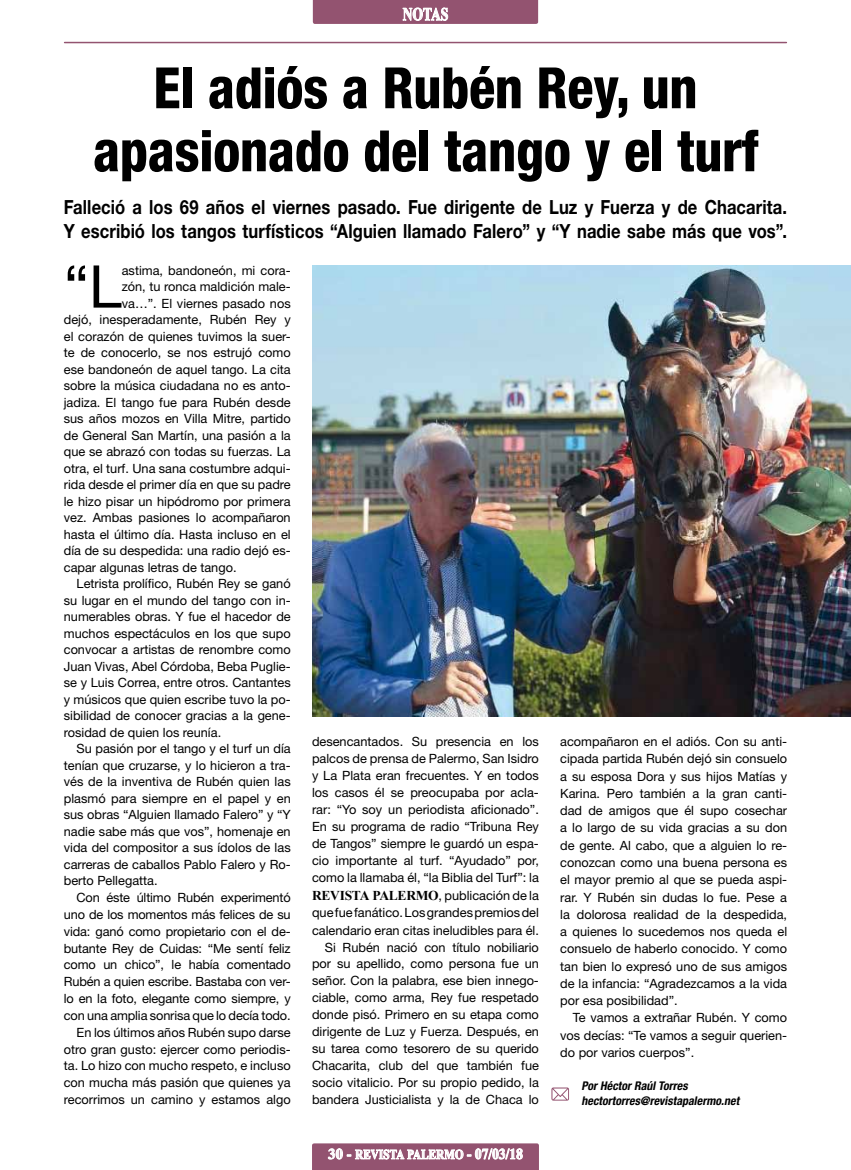
<style>
.page{position:relative;width:851px;height:1170px;background:#fff}
.page>*{position:absolute;margin:0;border:0;box-sizing:border-box;transform-origin:0 0}
.t1{font:58.95px "Helvetica Neue LT Std";color:#000}
.t2{font:800 condensed 57px/63px "Helvetica Neue LT Std";letter-spacing:-.005em;color:#000;text-align:center;scale:.95 1}
.t3{font:700 19.5px/24px "Helvetica Neue LT Std";letter-spacing:.005em;color:#000;scale:.85 1}
.t4{font:700 18px "Times New Roman";color:#fff;scale:.75 1}
.t5{font:700 13.5px "Times New Roman";color:#fff;scale:.83 1}
.t6{font:12.75px/17.1px "Helvetica Neue LT Std";color:#000;text-align:justify}
.t7{font:italic 700 condensed 12px/15px "Helvetica Neue LT Std";color:#000}
.s1{font-family:"Times New Roman";font-weight:700;font-size:13.5px}
.s2{font-size:15px}
</style>
<div class="page">
<hr style="left:65px;top:42px;width:721px;height:1px;background:#935370">
<svg style="left:312px;top:1143px;width:227px;height:26px;background:#a6728a"></svg>
<svg style="left:313px;top:0;width:225px;height:24px;background:#985c77"></svg>
<img style="left:312px;top:265px;width:538px;height:451px">
<svg style="left:551px;top:1087px;width:18px;height:13px"></svg>
<h3 class="t4" style="left:402px;top:2px;width:62px">NOTAS</h3>
<h2 class="t2" style="left:93px;top:55px;width:701px">El adiós a Rubén Rey, un apasionado del tango y el turf</h2>
<h3 class="t3" style="left:64px;top:195px;width:852px">Falleció a los 69 años el viernes pasado. Fue dirigente de Luz y Fuerza y de Chacarita.<br>Y escribió los tangos turfísticos “Alguien llamado Falero” y “Y nadie sabe más que vos”.</h3>
<h1 class="t1" style="left:64px;top:251px;width:59px">“L</h1>
<p class="t6" style="left:122px;top:261px;width:170px">astima, bandoneón, mi cora-</p>
<p class="t6" style="left:122px;top:278px;width:170px">zón, tu ronca maldición male-</p>
<p class="t6" style="left:122px;top:294px;width:170px">va…”. El viernes pasado nos</p>
<p class="t6" style="left:64px;top:311px;width:228px">dejó, inesperadamente, Rubén Rey y</p>
<p class="t6" style="left:64px;top:327px;width:228px">el corazón de quienes tuvimos la suer-</p>
<p class="t6" style="left:64px;top:344px;width:228px">te de conocerlo, se nos estrujó como</p>
<p class="t6" style="left:64px;top:360px;width:228px">ese bandoneón de aquel tango. La cita</p>
<p class="t6" style="left:64px;top:377px;width:228px">sobre la música ciudadana no es anto-</p>
<p class="t6" style="left:64px;top:393px;width:228px">jadiza. El tango fue para Rubén desde</p>
<p class="t6" style="left:64px;top:410px;width:228px">sus años mozos en Villa Mitre, partido</p>
<p class="t6" style="left:64px;top:426px;width:228px">de General San Martín, una pasión a la</p>
<p class="t6" style="left:64px;top:443px;width:228px">que se abrazó con todas su fuerzas. La</p>
<p class="t6" style="left:64px;top:459px;width:228px">otra, el turf. Una sana costumbre adqui-</p>
<p class="t6" style="left:64px;top:476px;width:228px">rida desde el primer día en que su padre</p>
<p class="t6" style="left:64px;top:492px;width:228px">le hizo pisar un hipódromo por primera</p>
<p class="t6" style="left:64px;top:509px;width:228px">vez. Ambas pasiones lo acompañaron</p>
<p class="t6" style="left:64px;top:525px;width:228px">hasta el último día. Hasta incluso en el</p>
<p class="t6" style="left:64px;top:542px;width:228px">día de su despedida: una radio dejó es-</p>
<p class="t6" style="left:64px;top:558px;width:174px">capar algunas letras de tango.</p>
<p class="t6" style="left:77px;top:575px;width:216px">Letrista prolífico, Rubén Rey se ganó</p>
<p class="t6" style="left:64px;top:591px;width:228px">su lugar en el mundo del tango con in-</p>
<p class="t6" style="left:64px;top:608px;width:228px">numerables obras. Y fue el hacedor de</p>
<p class="t6" style="left:64px;top:624px;width:228px">muchos espectáculos en los que supo</p>
<p class="t6" style="left:64px;top:641px;width:228px">convocar a artistas de renombre como</p>
<p class="t6" style="left:64px;top:657px;width:228px">Juan Vivas, Abel Córdoba, Beba Puglie-</p>
<p class="t6" style="left:64px;top:674px;width:228px">se y Luis Correa, entre otros. Cantantes</p>
<p class="t6" style="left:64px;top:690px;width:228px">y músicos que quien escribe tuvo la po-</p>
<p class="t6" style="left:64px;top:707px;width:228px">sibilidad de conocer gracias a la gene-</p>
<p class="t6" style="left:64px;top:723px;width:159px">rosidad de quien los reunía.</p>
<p class="t6" style="left:77px;top:740px;width:216px">Su pasión por el tango y el turf un día</p>
<p class="t6" style="left:64px;top:756px;width:228px">tenían que cruzarse, y lo hicieron a tra-</p>
<p class="t6" style="left:64px;top:773px;width:228px">vés de la inventiva de Rubén quien las</p>
<p class="t6" style="left:64px;top:789px;width:228px">plasmó para siempre en el papel y en</p>
<p class="t6" style="left:64px;top:806px;width:228px">sus obras “Alguien llamado Falero” y “Y</p>
<p class="t6" style="left:64px;top:822px;width:228px">nadie sabe más que vos”, homenaje en</p>
<p class="t6" style="left:64px;top:839px;width:228px">vida del compositor a sus ídolos de las</p>
<p class="t6" style="left:64px;top:855px;width:228px">carreras de caballos Pablo Falero y Ro-</p>
<p class="t6" style="left:64px;top:872px;width:95px">berto Pellegatta.</p>
<p class="t6" style="left:77px;top:888px;width:216px">Con éste último Rubén experimentó</p>
<p class="t6" style="left:64px;top:905px;width:228px">uno de los momentos más felices de su</p>
<p class="t6" style="left:64px;top:922px;width:228px">vida: ganó como propietario con el de-</p>
<p class="t6" style="left:64px;top:939px;width:228px">butante Rey de Cuidas: “Me sentí feliz</p>
<p class="t6" style="left:64px;top:956px;width:228px">como un chico”, le había comentado</p>
<p class="t6" style="left:64px;top:972px;width:228px">Rubén a quien escribe. Bastaba con ver-</p>
<p class="t6" style="left:64px;top:989px;width:228px">lo en la foto, elegante como siempre, y</p>
<p class="t6" style="left:64px;top:1006px;width:228px">con una amplia sonrisa que lo decía todo.</p>
<p class="t6" style="left:77px;top:1023px;width:216px">En los últimos años Rubén supo darse</p>
<p class="t6" style="left:64px;top:1040px;width:228px">otro gran gusto: ejercer como periodis-</p>
<p class="t6" style="left:64px;top:1056px;width:228px">ta. Lo hizo con mucho respeto, e incluso</p>
<p class="t6" style="left:64px;top:1073px;width:228px">con mucha más pasión que quienes ya</p>
<p class="t6" style="left:64px;top:1090px;width:228px">recorrimos un camino y estamos algo</p>
<p class="t6" style="left:312px;top:733px;width:228px;text-align:right">desencantados. Su presencia en los palcos de prensa de Palermo, San Isidro y La Plata eran frecuentes. Y en todos los casos él se preocupaba por acla&shy;rar: “Yo soy un periodista aficionado”.<br>En su programa de radio “Tribuna Rey de Tangos” siempre le guardó un espa&shy;cio importante al turf. “Ayudado” por, como la llamaba él, “la Biblia del Turf”: la <span class="s1">REVISTA PALERMO</span>, publicación de la que fue fanático. Los grandes premios del calendario eran citas ineludibles para él.<br>Si Rubén nació con título nobiliario por su apellido, como persona fue un señor. Con la palabra, ese bien innego&shy;ciable, como arma, Rey fue respetado donde pisó. Primero en su etapa como dirigente de Luz y Fuerza. Después, en su tarea como tesorero de su querido Chacarita, club del que también fue socio vitalicio. Por su propio pedido, la bandera Justicialista y la de Chaca lo</p>
<p class="t6" style="left:560px;top:732px;width:228px">acompañaron en el adiós. Con su anti&shy;cipada partida Rubén dejó sin consuelo a su esposa Dora y sus hijos Matías y Karina. Pero también a la gran canti&shy;dad de amigos que él supo cosechar a lo largo de su vida gracias a su don de gente. Al cabo, que a alguien lo re&shy;conozcan como una buena persona es el mayor premio al que se pueda aspi&shy;rar. Y Rubén sin dudas lo fue. Pese a la dolorosa realidad de la despedida, a quienes lo sucedemos nos queda el consuelo de haberlo conocido. Y como tan bien lo expresó uno de sus amigos de la infancia: “Agradezcamos a la vida por esa posibilidad”.</p>
<p class="t6" style="left:560px;top:1008px;width:228px;text-indent:13px">Te vamos a extrañar Rubén. Y como vos decías: “Te vamos a seguir querien&shy;do por varios cuerpos”.</p>
<p class="t7" style="left:581px;top:1077px;width:162px">PorHéctorRaúlTorres hectortorres@revistapalermo.net</p>
<p class="t5" style="left:328px;top:1144px;width:236px"><span class="s2">30 -</span> REVISTA PALERMO <span class="s2">- 07/03/18</span></p>
</div>
